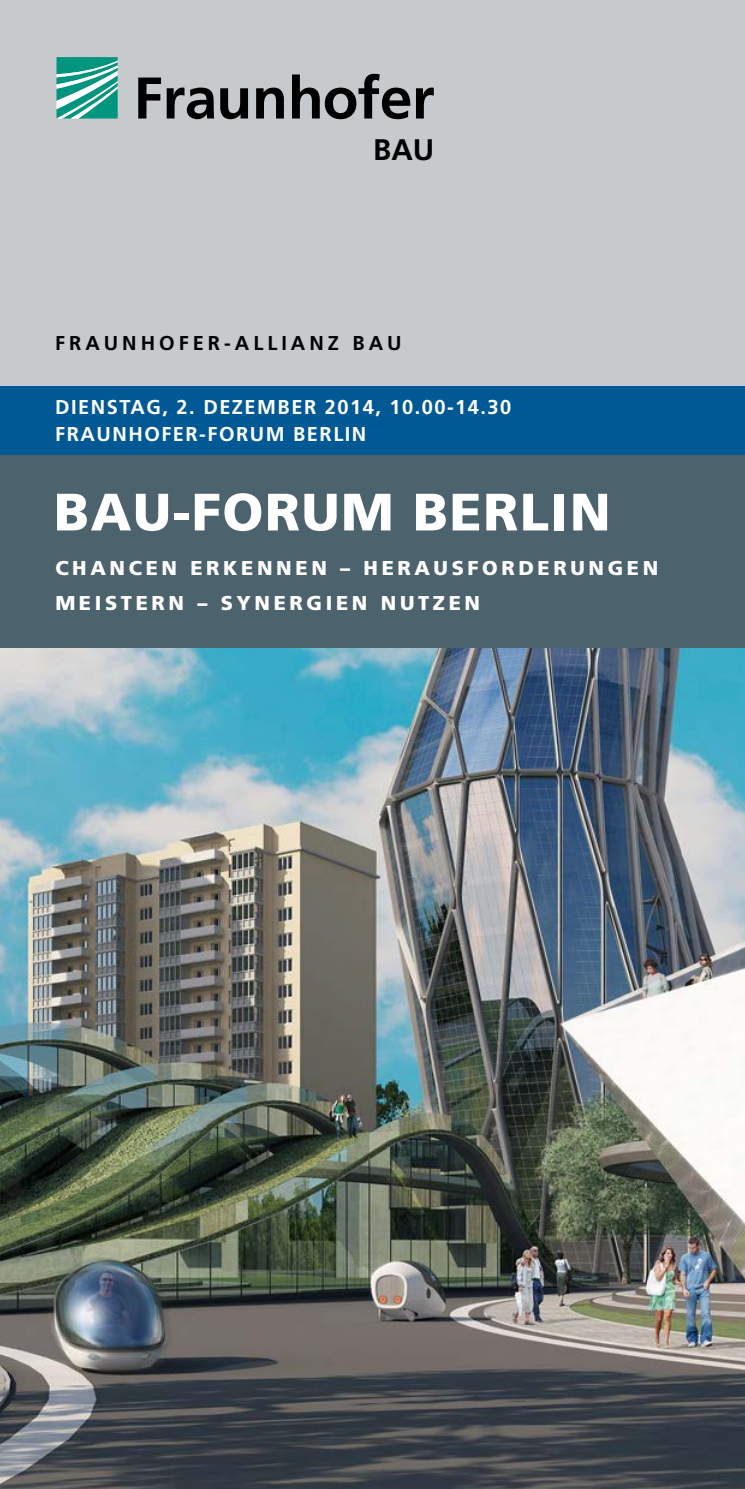
<style>
.page{position:relative;width:745px;height:1489px;background:#fff}
.page>*{position:absolute;margin:0;border:0;box-sizing:border-box;transform-origin:0 0}
.t1{font:900 52.5px "Frutiger LT Com";letter-spacing:.03em;color:#fff}
.t2{font:700 29.75px "Frutiger LT Com";color:#000}
.t3{font:700 20px/27.5px "Frutiger LT Com";letter-spacing:.075em;color:#fff}
.t4{font:900 20px/35px "Frutiger LT Com";letter-spacing:.18em;color:#fff}
.t5{font:700 20px "Frutiger LT Com";letter-spacing:.2em;color:#000}
</style>
<div class="page">
<img style="left:0;top:647px;width:744px;height:841px">
<div style="left:0;top:443px;width:744px;height:204px;background:#4c626c"></div>
<div style="left:0;top:363px;width:744px;height:92px;background:#005995"></div>
<div style="left:0;top:0;width:744px;height:385px;background:#c7cacc"></div>
<svg style="left:56px;top:57px;width:62px;height:61px;background:#4cb3a4"></svg>
<svg style="left:138px;top:74px;width:295px;height:45px"></svg>
<h2 class="t2" style="left:373px;top:132px;width:63px">BAU</h2>
<p class="t5" style="left:55px;top:331px;width:348px">FRAUNHOFER-ALLIANZ BAU</p>
<p class="t3" style="left:55px;top:393px;width:457px">DIENSTAG, 2. DEZEMBER 2014, 10.00-14.30<br>FRAUNHOFER-FORUM BERLIN</p>
<h1 class="t1" style="left:54px;top:480px;width:558px">BAU-FORUM BERLIN</h1>
<p class="t4" style="left:55px;top:550px;width:604px">CHANCEN ERKENNEN – HERAUSFORDERUNGEN<br>MEISTERN – SYNERGIEN NUTZEN</p>
</div>
